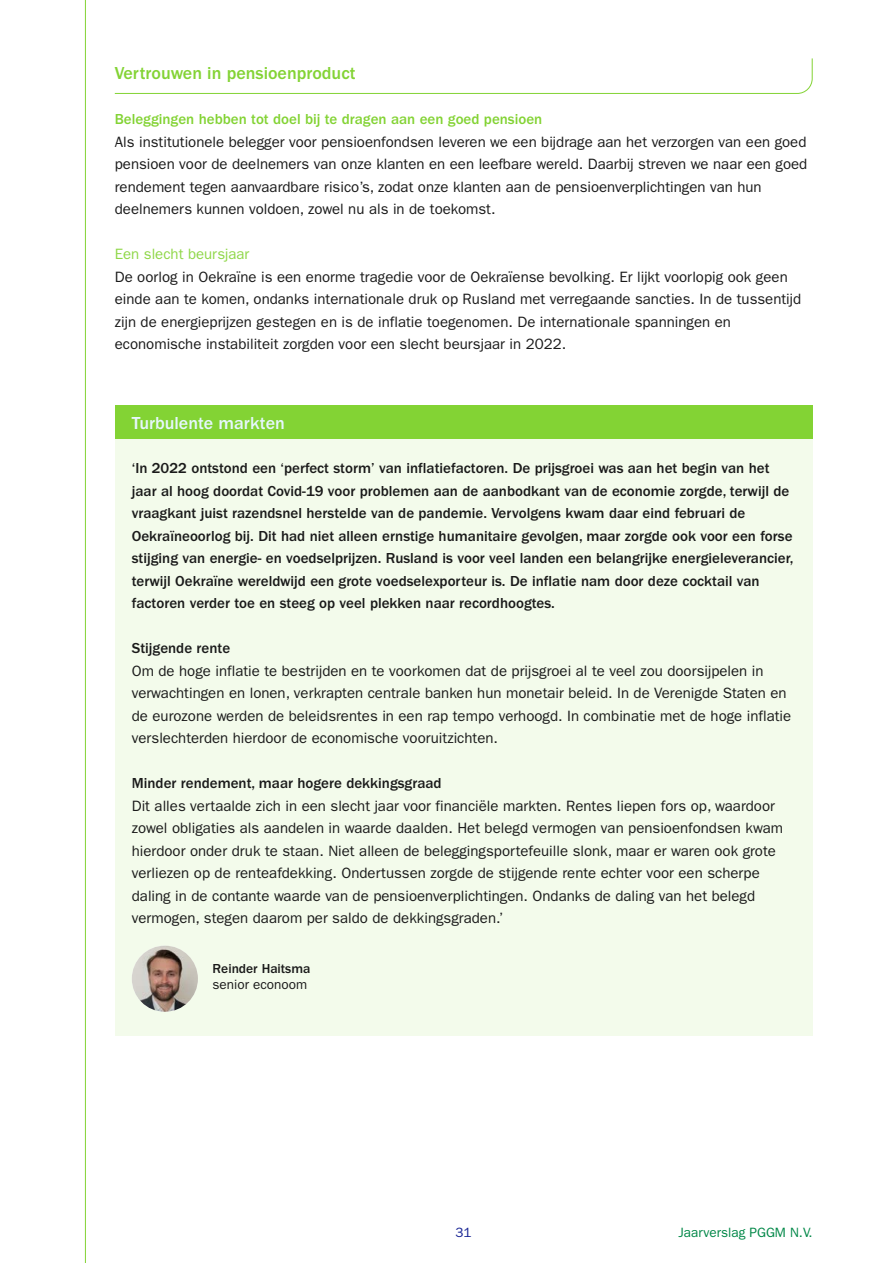
<style>
.page{position:relative;width:893px;height:1263px;background:#fff}
.page>*{position:absolute;margin:0;border:0;box-sizing:border-box;transform-origin:0 0}
.t1{font:500 18px "ITC Franklin Gothic Std";color:#83d334}
.t2{font:500 18px "ITC Franklin Gothic Std";color:#e6f7fd}
.t3{font:15px/22.5px "ITC Franklin Gothic Std";color:#1a1a1a}
.t4{font:500 15px/22.5px "ITC Franklin Gothic Std";color:#1a1a1a}
.t5{font:500 15px "ITC Franklin Gothic Std";color:#83d334}
.t6{font:15px "ITC Franklin Gothic Std";color:#8fd748}
.t7{font:13.5px "ITC Franklin Gothic Std";color:#008747}
.t8{font:500 13.5px "ITC Franklin Gothic Std";color:#1a1a1a}
.t9{font:13.5px "ITC Franklin Gothic Std";color:#1a1a1a}
.t10{font:13.5px "ITC Franklin Gothic Std";color:#162293}
</style>
<div class="page">
<svg style="left:114px;top:58px;width:699px;height:36px"></svg>
<div style="left:115px;top:439px;width:697px;height:597px;background:#f3fbeb"></div>
<img style="left:132px;top:946px;width:66px;height:66px;border-radius:33px">
<div style="left:115px;top:406px;width:697px;height:33px;background:#83d334"></div>
<hr style="left:85px;top:0;width:1px;height:1263px;background:#83d334">
<p class="t1" style="left:115px;top:63px;width:242px">Vertrouwen in pensioenproduct</p>
<p class="t5" style="left:115px;top:111px;width:429px">Beleggingen hebben tot doel bij te dragen aan een goed pensioen</p>
<p class="t3" style="left:115px;top:131px;width:694px">Als institutionele belegger voor pensioenfondsen leveren we een bijdrage aan het verzorgen van een goed pensioen voor de deelnemers van onze klanten en een leefbare wereld. Daarbij streven we naar een goed rendement tegen aanvaardbare risico’s, zodat onze klanten aan de pensioenverplichtingen van hun deelnemers kunnen voldoen, zowel nu als in de toekomst.</p>
<p class="t6" style="left:115px;top:246px;width:136px">Een slecht beursjaar</p>
<p class="t3" style="left:115px;top:266px;width:688px">De oorlog in Oekraïne is een enorme tragedie voor de Oekraïense bevolking. Er lijkt voorlopig ook geen einde aan te komen, ondanks internationale druk op Rusland met verregaande sancties. In de tussentijd zijn de energieprijzen gestegen en is de inflatie toegenomen. De internationale spanningen en economische instabiliteit zorgden voor een slecht beursjaar in 2022.</p>
<p class="t2" style="left:132px;top:413px;width:155px">Turbulente markten</p>
<p class="t4" style="left:132px;top:457px;width:663px">‘In 2022 ontstond een ‘perfect storm’ van inflatiefactoren. De prijsgroei was aan het begin van het jaar al hoog doordat Covid-19 voor problemen aan de aanbodkant van de economie zorgde, terwijl de vraagkant juist razendsnel herstelde van de pandemie. Vervolgens kwam daar eind februari de Oekraïneoorlog bij. Dit had niet alleen ernstige humanitaire gevolgen, maar zorgde ook voor een forse stijging van energie- en voedselprijzen. Rusland is voor veel landen een belangrijke energieleverancier, terwijl Oekraïne wereldwijd een grote voedselexporteur is. De inflatie nam door deze cocktail van factoren verder toe en steeg op veel plekken naar recordhoogtes.</p>
<p class="t4" style="left:132px;top:637px;width:100px">Stijgende rente</p>
<p class="t3" style="left:132px;top:659px;width:661px">Om de hoge inflatie te bestrijden en te voorkomen dat de prijsgroei al te veel zou doorsijpelen in verwachtingen en lonen, verkrapten centrale banken hun monetair beleid. In de Verenigde Staten en de eurozone werden de beleidsrentes in een rap tempo verhoogd. In combinatie met de hoge inflatie verslechterden hierdoor de economische vooruitzichten.</p>
<p class="t4" style="left:132px;top:772px;width:311px">Minder rendement, maar hogere dekkingsgraad</p>
<p class="t3" style="left:132px;top:794px;width:653px">Dit alles vertaalde zich in een slecht jaar voor financiële markten. Rentes liepen fors op, waardoor zowel obligaties als aandelen in waarde daalden. Het belegd vermogen van pensioenfondsen kwam hierdoor onder druk te staan. Niet alleen de beleggingsportefeuille slonk, maar er waren ook grote verliezen op de renteafdekking. Ondertussen zorgde de stijgende rente echter voor een scherpe daling in de contante waarde van de pensioenverplichtingen. Ondanks de daling van het belegd vermogen, stegen daarom per saldo de dekkingsgraden.’</p>
<p class="t8" style="left:213px;top:961px;width:99px">Reinder Haitsma</p>
<p class="t9" style="left:213px;top:977px;width:96px">senior econoom</p>
<p class="t10" style="left:455px;top:1225px;width:18px">31</p>
<p class="t7" style="left:678px;top:1225px;width:136px">Jaarverslag PGGM N.V.</p>
</div>
